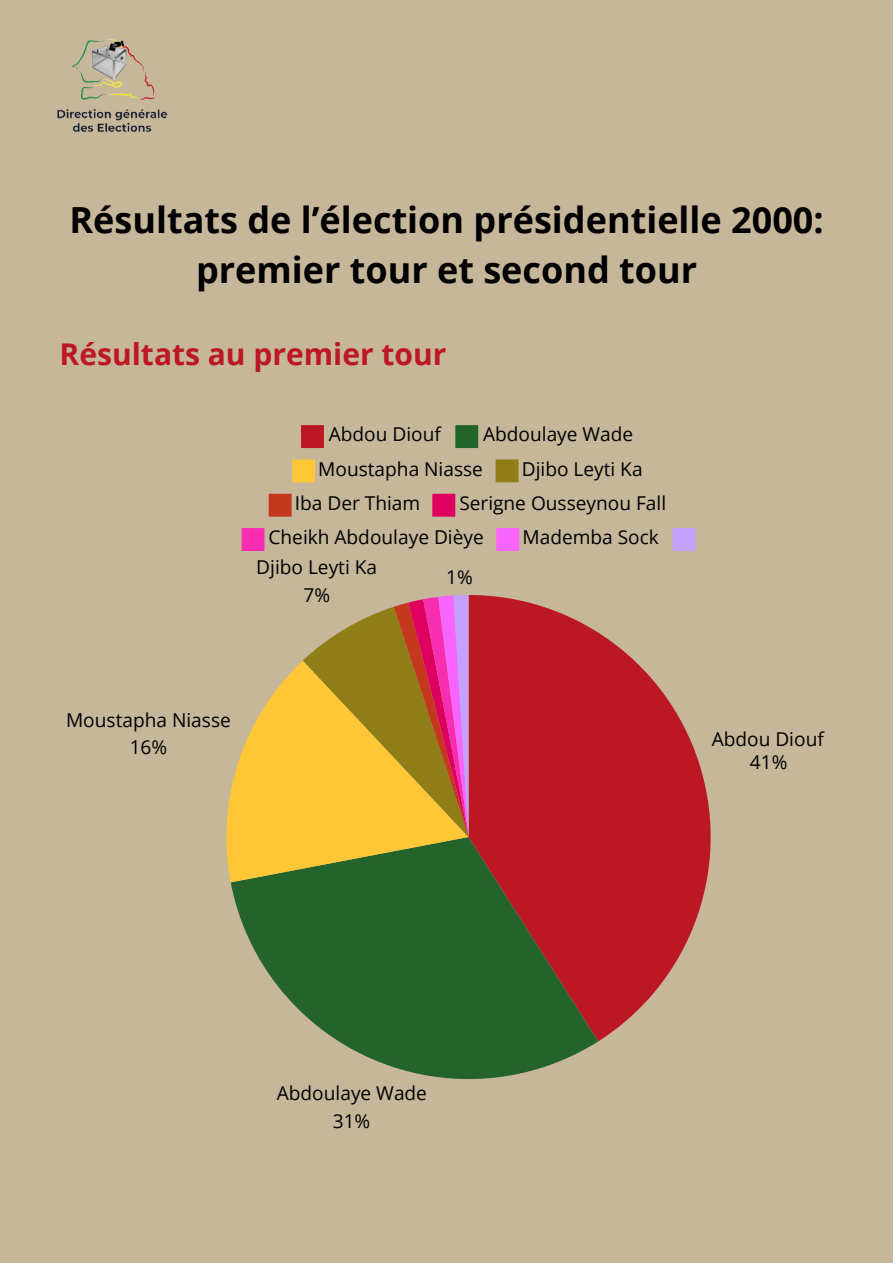
<style>
.page{position:relative;width:893px;height:1263px;background:#c6b79b}
.page>*{position:absolute;margin:0;border:0;box-sizing:border-box;transform-origin:0 0}
.t1{font:700 36px/50.1px "Open Sans";color:#000;text-align:center}
.t2{font:700 30px "Open Sans";color:#bc1823}
.t3{font:19.12px/27.5px "Open Sans";color:#000;text-align:center}
</style>
<div class="page">
<svg style="left:301px;top:425px;width:23px;height:23px"></svg>
<svg style="left:455px;top:425px;width:23px;height:23px"></svg>
<svg style="left:292px;top:459px;width:23px;height:23px"></svg>
<svg style="left:495px;top:459px;width:23px;height:23px"></svg>
<svg style="left:269px;top:494px;width:23px;height:23px"></svg>
<svg style="left:432px;top:494px;width:23px;height:23px"></svg>
<svg style="left:241px;top:528px;width:23px;height:23px"></svg>
<svg style="left:496px;top:528px;width:23px;height:23px"></svg>
<svg style="left:672px;top:528px;width:23px;height:23px"></svg>
<svg style="left:468px;top:595px;width:242px;height:446px;fill:#bc1823"></svg>
<svg style="left:231px;top:837px;width:367px;height:242px;fill:#25632d"></svg>
<svg style="left:226px;top:660px;width:242px;height:222px;fill:#ffc736"></svg>
<svg style="left:303px;top:595px;width:165px;height:242px;background:#ce914c"></svg>
<img style="left:57px;top:39px;width:111px;height:93px">
<h1 class="t1" style="left:69px;top:193px;width:756px">Résultats de l’élection présidentielle 2000: premier tour et second tour</h1>
<p class="t2" style="left:60px;top:333px;width:388px">Résultats au premier tour</p>
<p class="t3" style="left:329px;top:420px;width:114px">Abdou Diouf</p>
<p class="t3" style="left:483px;top:420px;width:152px">Abdoulaye Wade</p>
<p class="t3" style="left:318px;top:455px;width:166px">Moustapha Niasse</p>
<p class="t3" style="left:522px;top:455px;width:122px">Djibo Leyti Ka</p>
<p class="t3" style="left:295px;top:489px;width:127px">Iba Der Thiam</p>
<p class="t3" style="left:268px;top:485px;width:399px;line-height:34.3px;text-align:left;text-indent:191px">Serigne Ousseynou Fall<br>Cheikh Abdoulaye Dièye</p>
<p class="t3" style="left:522px;top:523px;width:138px">Mademba Sock</p>
<p class="t3" style="left:256px;top:553px;width:122px">Djibo Leyti Ka<br>7%</p>
<p class="t3" style="left:446px;top:563px;width:28px">1%</p>
<p class="t3" style="left:66px;top:705px;width:166px">Moustapha Niasse<br>16%</p>
<p class="t3" style="left:277px;top:1079px;width:152px">Abdoulaye Wade<br>31%</p>
<p class="t3" style="left:711px;top:726px;width:114px;line-height:23.1px">Abdou Diouf<br>41%</p>
</div>
